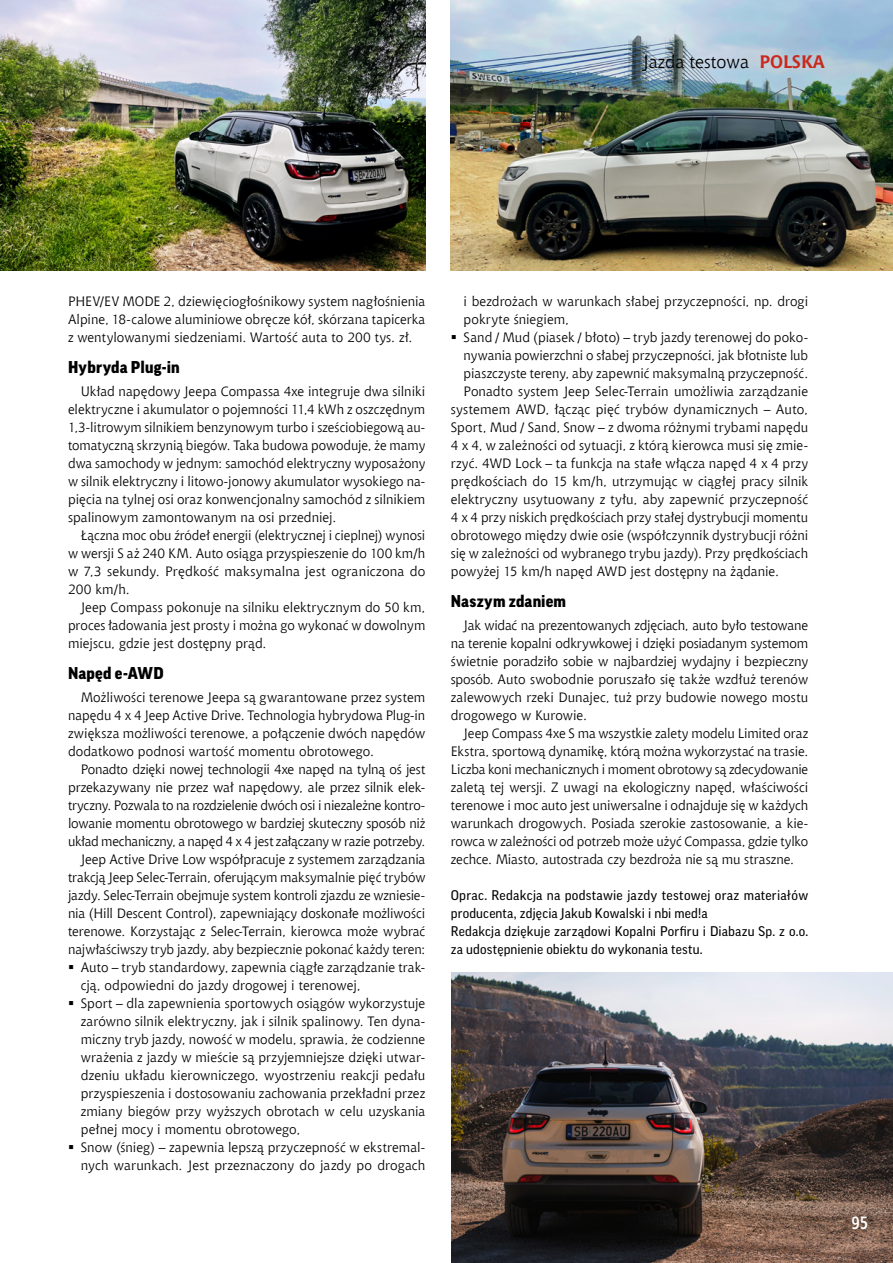
<style>
.page{position:relative;width:893px;height:1263px;background:#fff}
.page>*{position:absolute;margin:0;border:0;box-sizing:border-box;transform-origin:0 0}
.t1{font:18px "Chianti EU";color:#000}
.t2{font:700 18px "Aerton Cnd EFN";color:#fff}
.t3{font:900 16.5px "Good Pro";letter-spacing:.01em;color:#000}
.t4{font:13.5px/18px "Chianti EU";color:#000;text-align:justify}
.t5{font:13.5px/18px "Good Pro";letter-spacing:.01em;color:#000}
.s1{font-weight:700;color:#ca291d}
</style>
<div class="page">
<img style="left:452px;top:972px;width:441px;height:291px">
<img style="left:451px;top:0;width:442px;height:270px">
<img style="left:0;top:0;width:425px;height:270px">
<h1 class="t1" style="left:643px;top:51px;width:184px">Jazda testowa <span class="s1">POLSKA</span></h1>
<p class="t4" style="left:68px;top:292px;width:359px">PHEV/EV MODE 2, dziewięciogłośnikowy system nagłośnienia Alpine, 18-calowe aluminiowe obręcze kół, skórzana tapicerka z wentylowanymi siedzeniami. Wartość auta to 200 tys. zł.</p>
<p class="t3" style="left:68px;top:358px;width:113px">Hybryda Plug-in</p>
<p class="t4" style="left:68px;top:382px;width:359px;text-indent:13px">Układ napędowy Jeepa Compassa 4xe integruje dwa silniki elektryczne i akumulator o pojemności 11,4 kWh z oszczędnym 1,3-litrowym silnikiem benzynowym turbo i sześciobiegową au&shy;tomatyczną skrzynią biegów. Taka budowa powoduje, że mamy dwa samochody w jednym: samochód elektryczny wyposażony w silnik elektryczny i litowo-jonowy akumulator wysokiego na&shy;pięcia na tylnej osi oraz konwencjonalny samochód z silnikiem spalinowym zamontowanym na osi przedniej.</p>
<p class="t4" style="left:68px;top:526px;width:359px;text-indent:13px">Łączna moc obu źródeł energii (elektrycznej i cieplnej) wynosi w wersji S aż 240 KM. Auto osiąga przyspieszenie do 100 km/h w 7,3 sekundy. Prędkość maksymalna jest ograniczona do 200 km/h.</p>
<p class="t4" style="left:68px;top:598px;width:359px;text-indent:13px">Jeep Compass pokonuje na silniku elektrycznym do 50 km, proces ładowania jest prosty i można go wykonać w dowolnym miejscu, gdzie jest dostępny prąd.</p>
<p class="t3" style="left:68px;top:664px;width:97px">Napęd e-AWD</p>
<p class="t4" style="left:68px;top:688px;width:359px;text-indent:13px">Możliwości terenowe Jeepa są gwarantowane przez system napędu 4 x 4 Jeep Active Drive. Technologia hybrydowa Plug-in zwiększa możliwości terenowe, a połączenie dwóch napędów dodatkowo podnosi wartość momentu obrotowego.</p>
<p class="t4" style="left:81px;top:760px;width:346px">Ponadto dzięki nowej technologii 4xe napęd na tylną oś jest</p>
<p class="t4" style="left:68px;top:778px;width:359px">przekazywany nie przez wał napędowy, ale przez silnik elek-</p>
<p class="t4" style="left:68px;top:796px;width:359px">tryczny. Pozwala to na rozdzielenie dwóch osi i niezależne kontro-</p>
<p class="t4" style="left:68px;top:814px;width:359px">lowanie momentu obrotowego w bardziej skuteczny sposób niż</p>
<p class="t4" style="left:68px;top:832px;width:359px">układ mechaniczny, a napęd 4 x 4 jest załączany w razie potrzeby.</p>
<p class="t4" style="left:81px;top:850px;width:346px">Jeep Active Drive Low współpracuje z systemem zarządzania</p>
<p class="t4" style="left:68px;top:868px;width:359px">trakcją Jeep Selec-Terrain, oferującym maksymalnie pięć trybów</p>
<p class="t4" style="left:68px;top:886px;width:359px">jazdy. Selec-Terrain obejmuje system kontroli zjazdu ze wzniesie-</p>
<p class="t4" style="left:68px;top:904px;width:359px">nia (Hill Descent Control), zapewniający doskonałe możliwości</p>
<p class="t4" style="left:68px;top:922px;width:359px">terenowe. Korzystając z Selec-Terrain, kierowca może wybrać</p>
<p class="t4" style="left:68px;top:940px;width:359px">najwłaściwszy tryb jazdy, aby bezpiecznie pokonać każdy teren:</p>
<p class="t4" style="left:81px;top:958px;width:346px">Auto – tryb standardowy, zapewnia ciągłe zarządzanie trak-</p>
<p class="t4" style="left:81px;top:976px;width:281px">cją, odpowiedni do jazdy drogowej i terenowej,</p>
<p class="t4" style="left:81px;top:994px;width:346px">Sport – dla zapewnienia sportowych osiągów wykorzystuje</p>
<p class="t4" style="left:81px;top:1012px;width:346px">zarówno silnik elektryczny, jak i silnik spalinowy. Ten dyna-</p>
<p class="t4" style="left:81px;top:1030px;width:346px">miczny tryb jazdy, nowość w modelu, sprawia, że codzienne</p>
<p class="t4" style="left:81px;top:1048px;width:346px">wrażenia z jazdy w mieście są przyjemniejsze dzięki utwar-</p>
<p class="t4" style="left:81px;top:1066px;width:346px">dzeniu układu kierowniczego, wyostrzeniu reakcji pedału</p>
<p class="t4" style="left:81px;top:1084px;width:346px">przyspieszenia i dostosowaniu zachowania przekładni przez</p>
<p class="t4" style="left:81px;top:1102px;width:346px">zmiany biegów przy wyższych obrotach w celu uzyskania</p>
<p class="t4" style="left:81px;top:1120px;width:221px">pełnej mocy i momentu obrotowego,</p>
<p class="t4" style="left:81px;top:1138px;width:346px">Snow (śnieg) – zapewnia lepszą przyczepność w ekstremal-</p>
<p class="t4" style="left:81px;top:1156px;width:346px">nych warunkach. Jest przeznaczony do jazdy po drogach</p>
<p class="t4" style="left:464px;top:292px;width:346px">i bezdrożach w warunkach słabej przyczepności, np. drogi</p>
<p class="t4" style="left:464px;top:310px;width:107px">pokryte śniegiem,</p>
<p class="t4" style="left:464px;top:328px;width:346px">Sand / Mud (piasek / błoto) – tryb jazdy terenowej do poko-</p>
<p class="t4" style="left:464px;top:346px;width:346px">nywania powierzchni o słabej przyczepności, jak błotniste lub</p>
<p class="t4" style="left:464px;top:364px;width:346px">piaszczyste tereny, aby zapewnić maksymalną przyczepność.</p>
<p class="t4" style="left:464px;top:382px;width:346px">Ponadto system Jeep Selec-Terrain umożliwia zarządzanie</p>
<p class="t4" style="left:451px;top:400px;width:359px">systemem AWD, łącząc pięć trybów dynamicznych – Auto,</p>
<p class="t4" style="left:451px;top:418px;width:359px">Sport, Mud / Sand, Snow – z dwoma różnymi trybami napędu</p>
<p class="t4" style="left:451px;top:436px;width:359px">4 x 4, w zależności od sytuacji, z którą kierowca musi się zmie-</p>
<p class="t4" style="left:451px;top:454px;width:359px">rzyć. 4WD Lock – ta funkcja na stałe włącza napęd 4 x 4 przy</p>
<p class="t4" style="left:451px;top:472px;width:359px">prędkościach do 15 km/h, utrzymując w ciągłej pracy silnik</p>
<p class="t4" style="left:451px;top:490px;width:359px">elektryczny usytuowany z tyłu, aby zapewnić przyczepność</p>
<p class="t4" style="left:451px;top:508px;width:359px">4 x 4 przy niskich prędkościach przy stałej dystrybucji momentu</p>
<p class="t4" style="left:451px;top:526px;width:359px">obrotowego między dwie osie (współczynnik dystrybucji różni</p>
<p class="t4" style="left:451px;top:544px;width:359px">się w zależności od wybranego trybu jazdy). Przy prędkościach</p>
<p class="t4" style="left:451px;top:562px;width:330px">powyżej 15 km/h napęd AWD jest dostępny na żądanie.</p>
<p class="t3" style="left:451px;top:592px;width:117px">Naszym zdaniem</p>
<p class="t4" style="left:451px;top:616px;width:359px;text-indent:13px">Jak widać na prezentowanych zdjęciach, auto było testowane na terenie kopalni odkrywkowej i dzięki posiadanym systemom świetnie poradziło sobie w najbardziej wydajny i bezpieczny sposób. Auto swobodnie poruszało się także wzdłuż terenów zalewowych rzeki Dunajec, tuż przy budowie nowego mostu drogowego w Kurowie.</p>
<p class="t4" style="left:451px;top:724px;width:359px;text-indent:13px">Jeep Compass 4xe S ma wszystkie zalety modelu Limited oraz Ekstra, sportową dynamikę, którą można wykorzystać na trasie.<br>Liczba koni mechanicznych i moment obrotowy są zdecydowanie zaletą tej wersji. Z uwagi na ekologiczny napęd, właściwości terenowe i moc auto jest uniwersalne i odnajduje się w każdych warunkach drogowych. Posiada szerokie zastosowanie, a kie&shy;rowca w zależności od potrzeb może użyć Compassa, gdzie tylko zechce. Miasto, autostrada czy bezdroża nie są mu straszne.</p>
<p class="t5" style="left:451px;top:886px;width:359px">Oprac. Redakcja na podstawie jazdy testowej oraz materiałów producenta, zdjęcia Jakub Kowalski i nbi med!a<br>Redakcja dziękuje zarządowi Kopalni Porfiru i Diabazu Sp. z o.o. za udostępnienie obiektu do wykonania testu.</p>
<h1 class="t2" style="left:851px;top:1212px;width:18px">95</h1>
</div>
